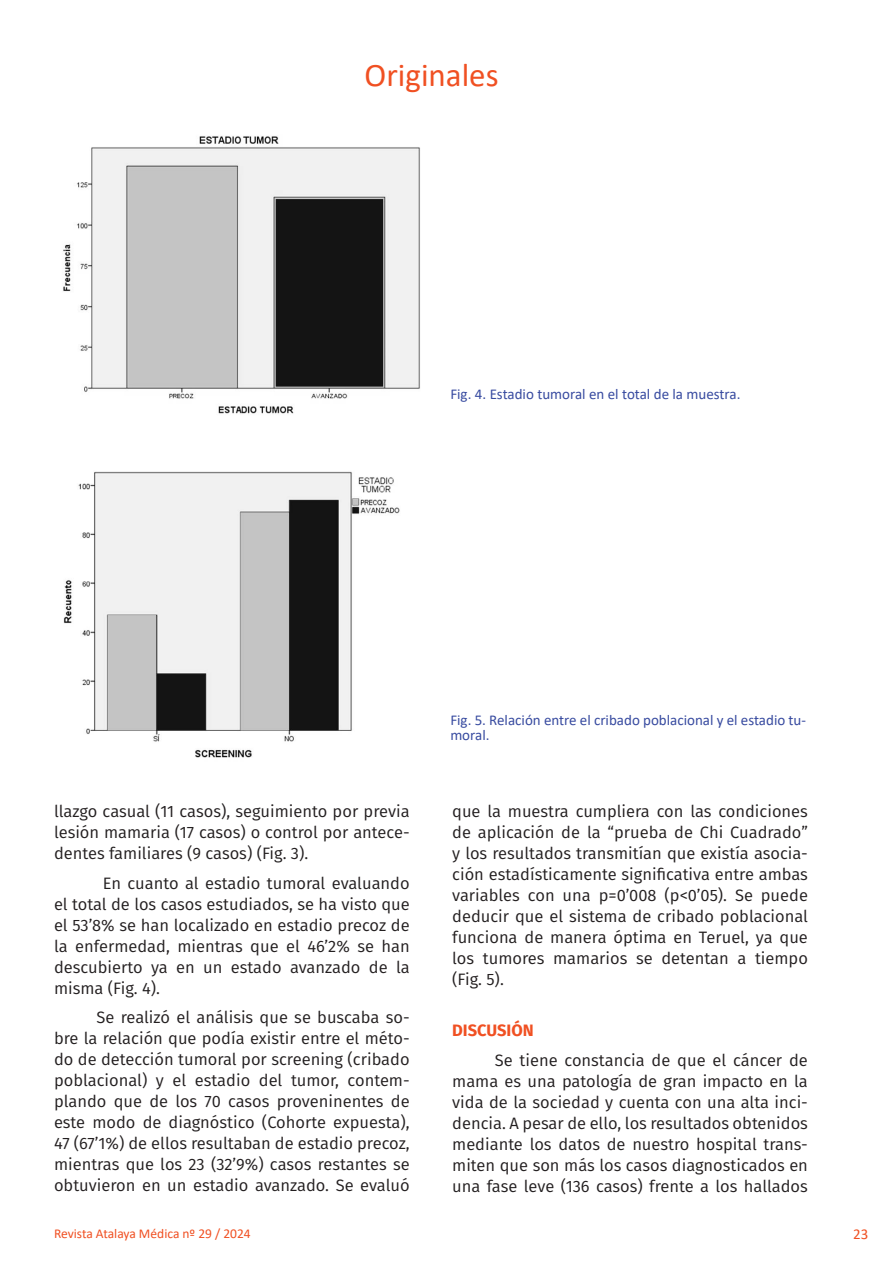
<style>
.page{position:relative;width:893px;height:1263px;background:#fff}
.page>*{position:absolute;margin:0;border:0;box-sizing:border-box;transform-origin:0 0}
.t1{font:33px "Calibri";color:#f05022}
.Texto{font:16.5px/21px "Fira Sans";color:#231f20;text-align:justify}
.encabezado{font:700 16.5px "Fira Sans";color:#f05022}
.Pie_de_imagen{font:15px/15px "Calibri";color:#384ba0}
.t2{font:15px "Calibri";color:#f05022}
.t3{font:13.5px "Calibri";color:#f05022}
</style>
<div class="page">
<img style="left:63px;top:136px;width:357px;height:278px">
<img style="left:63px;top:471px;width:337px;height:287px">
<h1 class="t1" style="left:365px;top:52px;width:136px">Originales</h1>
<p class="Pie_de_imagen" style="left:450px;top:386px;width:292px">Fig. 4. Estadio tumoral en el total de la muestra.</p>
<p class="Texto" style="left:54px;top:800px;width:357px">llazgo casual (11 casos), seguimiento por previa lesión mamaria (17 casos) o control por antece&shy;dentes familiares (9 casos) (Fig. 3).</p>
<p class="Texto" style="left:54px;top:872px;width:357px;text-indent:49px">En cuanto al estadio tumoral evaluando el total de los casos estudiados, se ha visto que el 53’8% se han localizado en estadio precoz de la enfermedad, mientras que el 46’2% se han descubierto ya en un estado avanzado de la misma (Fig. 4).</p>
<p class="Texto" style="left:54px;top:1006px;width:357px;text-indent:43px">Se realizó el análisis que se buscaba so&shy;bre la relación que podía existir entre el méto&shy;do de detección tumoral por screening (cribado poblacional) y el estadio del tumor, contem&shy;plando que de los 70 casos proveninentes de este modo de diagnóstico (Cohorte expuesta), 47 (67’1%) de ellos resultaban de estadio precoz, mientras que los 23 (32’9%) casos restantes se obtuvieron en un estadio avanzado. Se evaluó</p>
<p class="t3" style="left:54px;top:1224px;width:198px">Revista Atalaya Médica nº 29 / 2024</p>
<p class="Pie_de_imagen" style="left:450px;top:712px;width:357px">Fig. 5. Relación entre el cribado poblacional y el estadio tu&shy;moral.</p>
<p class="Texto" style="left:452px;top:800px;width:357px">que la muestra cumpliera con las condiciones de aplicación de la “prueba de Chi Cuadrado” y los resultados transmitían que existía asocia&shy;ción estadísticamente significativa entre ambas variables con una p=0’008 (p&lt;0’05). Se puede deducir que el sistema de cribado poblacional funciona de manera óptima en Teruel, ya que los tumores mamarios se detentan a tiempo (Fig. 5).</p>
<p class="encabezado" style="left:452px;top:1016px;width:83px">DISCUSIÓN</p>
<p class="Texto" style="left:452px;top:1049px;width:357px;text-indent:43px">Se tiene constancia de que el cáncer de mama es una patología de gran impacto en la vida de la sociedad y cuenta con una alta inci&shy;dencia. A pesar de ello, los resultados obtenidos mediante los datos de nuestro hospital trans&shy;miten que son más los casos diagnosticados en una fase leve (136 casos) frente a los hallados</p>
<p class="t2" style="left:853px;top:1223px;width:17px">23</p>
</div>
